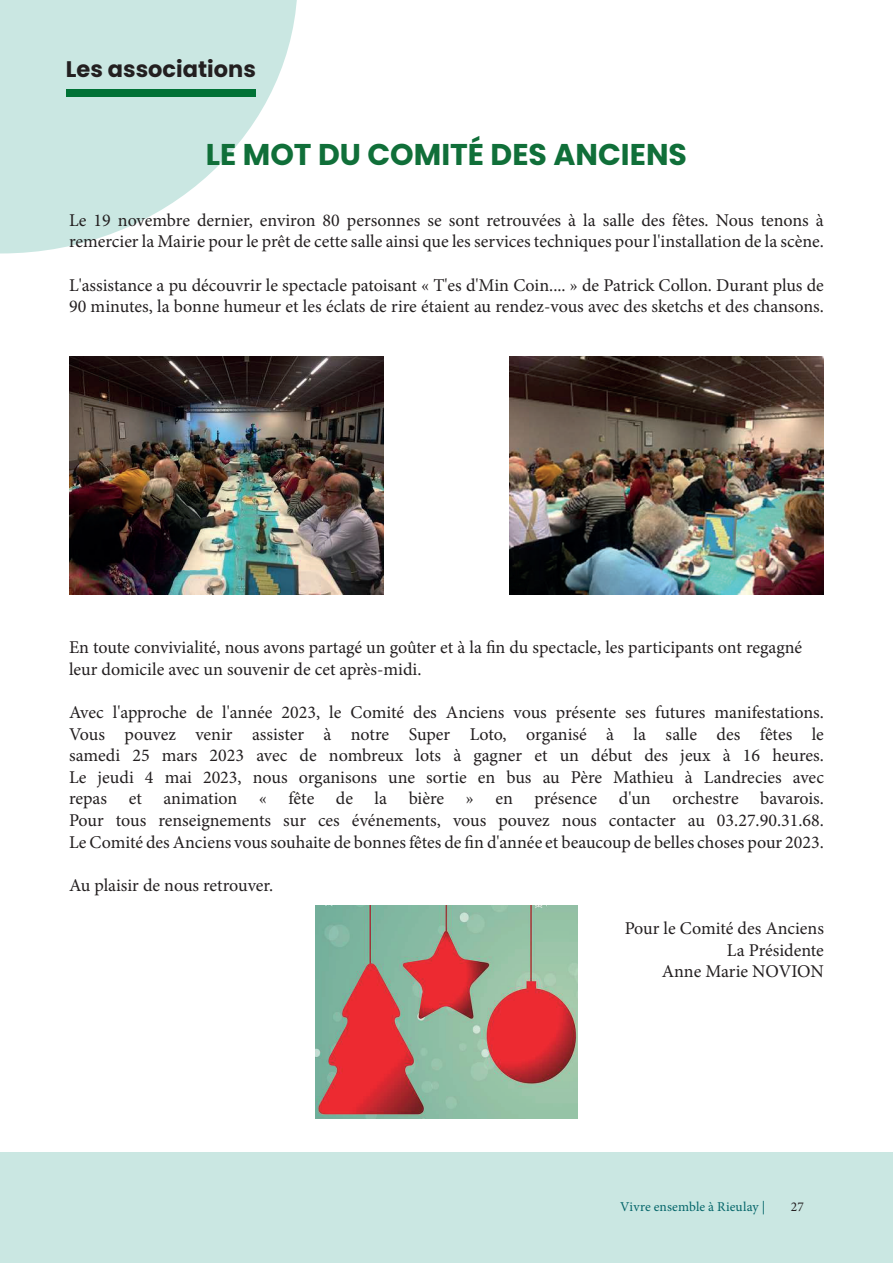
<style>
.page{position:relative;width:893px;height:1263px;background:#fff}
.page>*{position:absolute;margin:0;border:0;box-sizing:border-box;transform-origin:0 0}
.t1{font:700 30px "Poppins";color:#106f39}
.t2{font:700 22.5px "Poppins";color:#231f20}
.t3{font:18px/21.6px "Minion Pro";color:#231f20}
.t4{font:13.5px "Minion Pro";letter-spacing:.005em;color:#036569}
.t5{font:13.5px "Minion Pro";color:#231f20}
</style>
<div class="page">
<div style="left:0;top:1152px;width:893px;height:111px;background:#cae7e2"></div>
<svg style="left:0;top:0;width:297px;height:253px;fill:#cae7e2"></svg>
<img style="left:69px;top:356px;width:315px;height:238px">
<img style="left:509px;top:356px;width:315px;height:238px">
<img style="left:316px;top:905px;width:261px;height:213px">
<div style="left:66px;top:89px;width:189px;height:8px;background:#007236"></div>
<p class="t2" style="left:66px;top:56px;width:191px">Les associations</p>
<h1 class="t1" style="left:206px;top:137px;width:483px">LE MOT DU COMITÉ DES ANCIENS</h1>
<p class="t3" style="left:69px;top:209px;width:756px">Le 19 novembre dernier, environ 80 personnes se sont retrouvées à la salle des fêtes. Nous tenons à remercier la Mairie pour le prêt de cette salle ainsi que les services techniques pour l'installation de la scène.</p>
<p class="t3" style="left:69px;top:274px;width:756px">L'assistance a pu découvrir le spectacle patoisant « T'es d'Min Coin.... » de Patrick Collon. Durant plus de<br>90 minutes, la bonne humeur et les éclats de rire étaient au rendez-vous avec des sketchs et des chansons.</p>
<p class="t3" style="left:69px;top:637px;width:735px">En toute convivialité, nous avons partagé un goûter et à la fin du spectacle, les participants ont regagné leur domicile avec un souvenir de cet après-midi.</p>
<p class="t3" style="left:69px;top:701px;width:756px;text-align:justify">Avec l'approche de l'année 2023, le Comité des Anciens vous présente ses futures manifestations.<br>Vous pouvez venir assister à notre Super Loto, organisé à la salle des fêtes le samedi 25 mars 2023 avec de nombreux lots à gagner et un début des jeux à 16 heures.<br>Le jeudi 4 mai 2023, nous organisons une sortie en bus au Père Mathieu à Landrecies avec repas et animation « fête de la bière » en présence d'un orchestre bavarois.<br>Pour tous renseignements sur ces événements, vous pouvez nous contacter au 03.27.90.31.68.<br>Le Comité des Anciens vous souhaite de bonnes fêtes de fin d'année et beaucoup de belles choses pour 2023.</p>
<p class="t3" style="left:69px;top:874px;width:206px">Au plaisir de nous retrouver.</p>
<p class="t3" style="left:625px;top:917px;width:201px;text-align:right">Pour le Comité des Anciens<br>La Présidente<br>Anne Marie NOVION</p>
<p class="t4" style="left:620px;top:1198px;width:147px">Vivre ensemble à Rieulay |</p>
<p class="t5" style="left:791px;top:1198px;width:14px">27</p>
</div>
